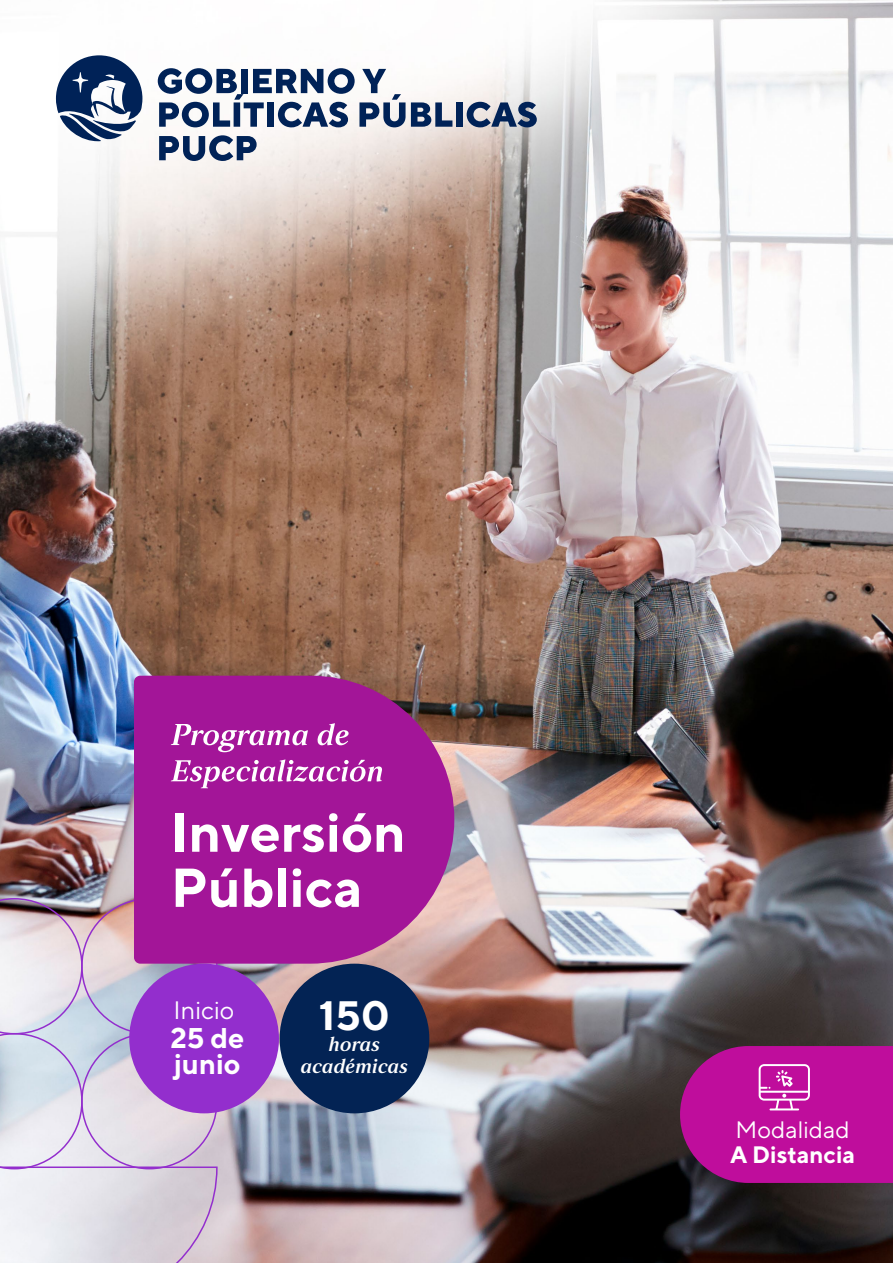
<style>
.page{position:relative;width:893px;height:1263px;background:#fff}
.page>*{position:absolute;margin:0;border:0;box-sizing:border-box;transform-origin:0 0}
.t1{font:700 54.6px/55.1px "TT Norms";color:#fff}
.t2{font:700 41.1px "TT Norms";color:#fff}
.t3{font:700 28.5px/26.1px "TT Norms";color:#fff}
.t4{font:25.2px "TT Norms";color:#fff}
.t5{font:700 23.7px "TT Norms";color:#fff}
.t6{font:23.7px "TT Norms";color:#fff}
.t7{font:19.95px/21.5px "Strato Pro Demi Bold It";color:#fff;text-align:center}
</style>
<div class="page">
<img style="left:0;top:0;width:893px;height:1263px">
<svg style="left:680px;top:1046px;width:213px;height:137px;background:#b61496"></svg>
<svg style="left:0;top:898px;width:218px;height:365px;background:#dad5df"></svg>
<svg style="left:134px;top:676px;width:320px;height:288px;background:#a52596"></svg>
<svg style="left:171px;top:724px;width:137px;height:28px"></svg>
<svg style="left:317px;top:723px;width:32px;height:22px"></svg>
<svg style="left:171px;top:759px;width:211px;height:29px"></svg>
<div style="left:129px;top:964px;width:150px;height:149px;background:#932ecd;border-radius:50%"></div>
<div style="left:280px;top:964px;width:149px;height:149px;background:#032354;border-radius:50%"></div>
<svg style="left:56px;top:55px;width:86px;height:88px"></svg>
<svg style="left:158px;top:68px;width:294px;height:59px"></svg>
<div style="left:456px;top:102px;width:6px;height:25px;background:#002257"></div>
<svg style="left:467px;top:102px;width:70px;height:25px;background:#687894"></svg>
<svg style="left:159px;top:135px;width:98px;height:26px"></svg>
<p class="t1" style="left:171px;top:804px;width:237px">Inversión<br>Pública</p>
<p class="t2" style="left:319px;top:990px;width:73px">150</p>
<p class="t4" style="left:174px;top:995px;width:62px">Inicio</p>
<p class="t3" style="left:170px;top:1024px;width:76px">25 de junio</p>
<p class="t7" style="left:301px;top:1033px;width:109px">horas académicas</p>
<p class="t6" style="left:736px;top:1115px;width:116px">Modalidad</p>
<p class="t5" style="left:730px;top:1140px;width:127px">A Distancia</p>
</div>
